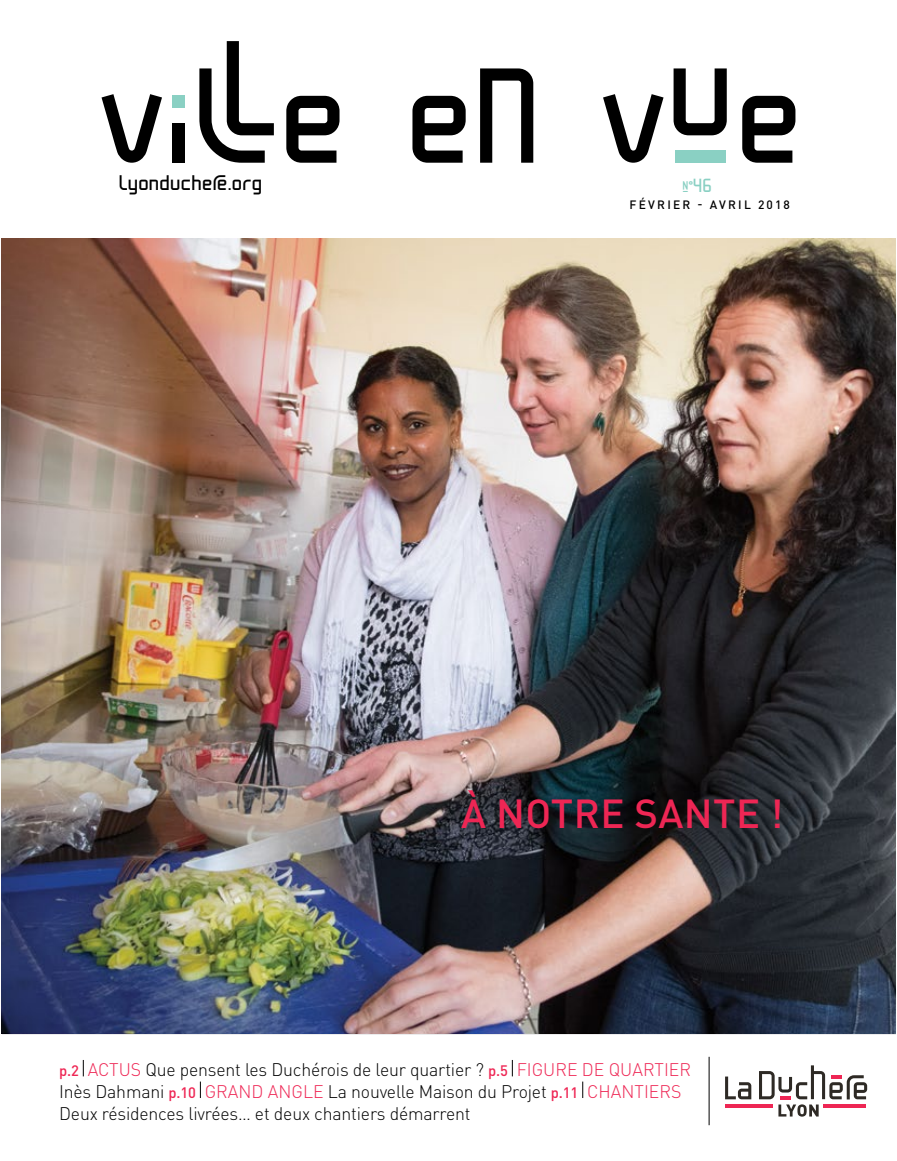
<style>
.page{position:relative;width:897px;height:1161px;background:#fff}
.page>*{position:absolute;margin:0;border:0;box-sizing:border-box;transform-origin:0 0}
.t1{font:500 40.05px "DIN Pro";letter-spacing:.01em;color:#ee2654}
.t2{font:23.7px "La Duchere Maison";color:#000}
.t3{font:300 18px/21.6px "DIN Pro";letter-spacing:-.01em;color:#000}
.t4{font:13.5px "La Duchere Edifice";color:#8ad0c3}
.t5{font:500 12px "DIN Pro";letter-spacing:.185em;color:#000}
.s1{font-family:"La Duchere Immeuble";font-size:21.3px}
.s2{font-weight:500;font-size:15px;color:#ee2654}
.s3{color:#ee2654}
</style>
<div class="page">
<img style="left:2px;top:239px;width:893px;height:793px">
<svg style="left:101px;top:94px;width:61px;height:69px"></svg>
<div style="left:172px;top:123px;width:12px;height:40px;background:#000"></div>
<svg style="left:199px;top:41px;width:75px;height:122px"></svg>
<svg style="left:286px;top:96px;width:53px;height:67px"></svg>
<svg style="left:412px;top:96px;width:53px;height:67px"></svg>
<svg style="left:480px;top:68px;width:53px;height:95px"></svg>
<svg style="left:603px;top:94px;width:60px;height:69px"></svg>
<svg style="left:673px;top:68px;width:53px;height:67px"></svg>
<svg style="left:742px;top:96px;width:53px;height:67px"></svg>
<div style="left:675px;top:150px;width:50px;height:13px;background:#8ad0c3"></div>
<div style="left:172px;top:96px;width:12px;height:12px;background:#8ad0c3"></div>
<hr style="left:708px;top:1056px;width:1px;height:68px;background:#000">
<svg style="left:83px;top:1060px;width:1px;height:15px"></svg>
<svg style="left:512px;top:1060px;width:1px;height:15px"></svg>
<svg style="left:200px;top:1081px;width:1px;height:16px"></svg>
<svg style="left:582px;top:1081px;width:1px;height:16px"></svg>
<svg style="left:725px;top:1076px;width:26px;height:22px"></svg>
<hr style="left:725px;top:1104px;width:47px;height:3px;background:#ee2654">
<svg style="left:758px;top:1065px;width:109px;height:51px"></svg>
<h2 class="t2" style="left:120px;top:171px;width:145px">lyonduchere.org</h2>
<p class="t4" style="left:683px;top:177px;width:31px">N°<span class="s1">46</span></p>
<p class="t5" style="left:629px;top:197px;width:53px">FÉVR IER</p>
<p class="t5" style="left:697px;top:197px;width:94px">- AVR IL 2018</p>
<h1 class="t1" style="left:461px;top:785px;width:323px">À NOTRE SANTE !</h1>
<p class="t3" style="left:59px;top:1057px;width:633px"><span class="s2">P.2</span> <span class="s3">ACTUS</span> Que pensent les Duchérois de leur quartier ? <span class="s2">P.5</span> <span class="s3">FIGURE DE QUARTIER<br></span>Inès Dahmani <span class="s2">P.10</span> <span class="s3">GRAND ANGLE</span> La nouvelle Maison du Projet <span class="s2">P.11</span> <span class="s3">CHANTIERS<br></span>Deux résidences livrées… et deux chantiers démarrent</p>
</div>
